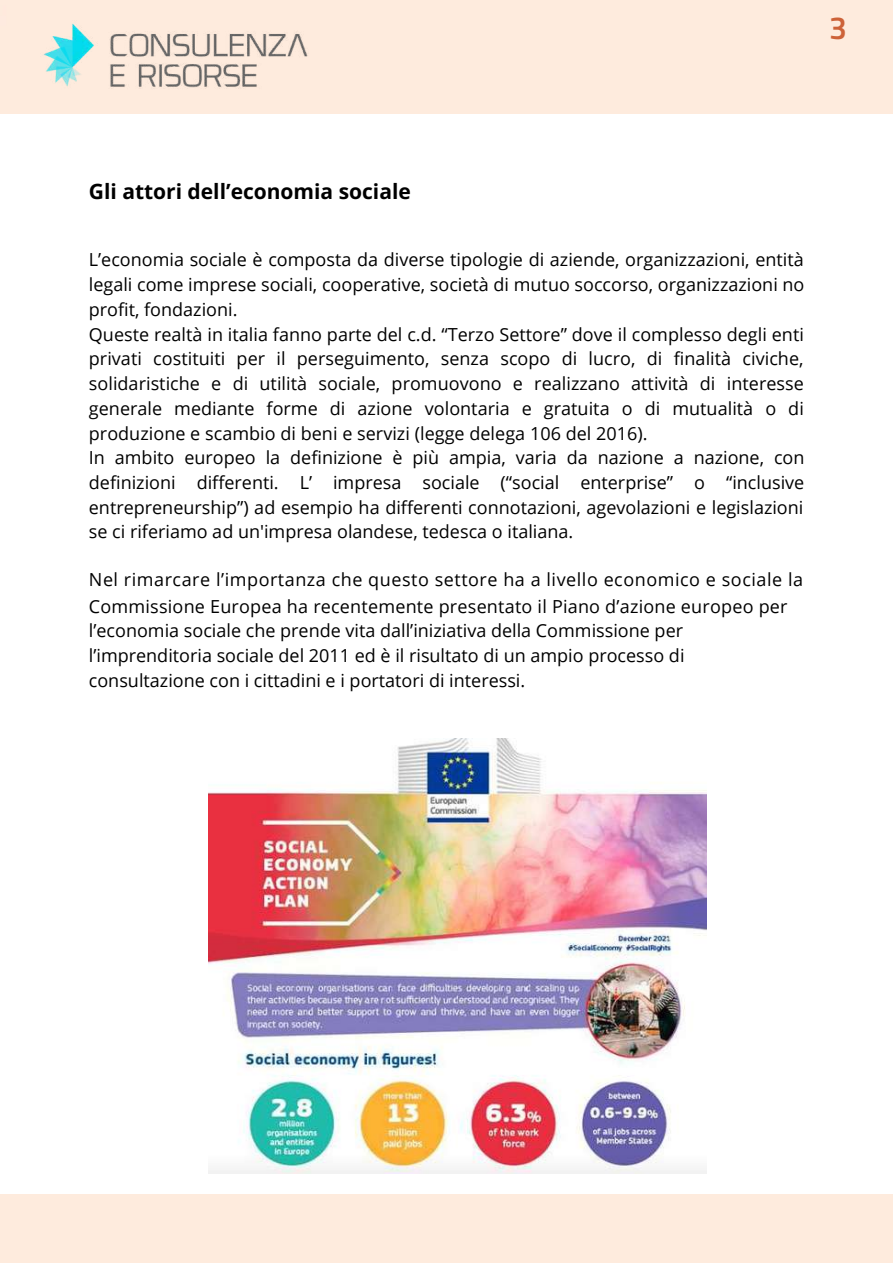
<style>
.page{position:relative;width:893px;height:1264px;background:#fff}
.page>*{position:absolute;margin:0;border:0;box-sizing:border-box;transform-origin:0 0}
.t1{font:600 31.95px "Titillium Web";color:#cd6238}
.t2{font:700 21px "Open Sans";color:#000}
.t3{font:18px/24.8px "Open Sans";color:#000}
</style>
<div class="page">
<img style="left:41px;top:21px;width:275px;height:73px">
<img style="left:209px;top:738px;width:497px;height:435px">
<h1 class="t1" style="left:829px;top:3px;width:19px">3</h1>
<p class="t2" style="left:89px;top:177px;width:323px">Gli attori dell’economia sociale</p>
<p class="t3" style="left:89px;top:247px;width:717px">L’economia sociale è composta da diverse tipologie di aziende, organizzazioni, entità legali come imprese sociali, cooperative, società di mutuo soccorso, organizzazioni no profit, fondazioni.<br>Queste realtà in italia fanno parte del c.d. “Terzo Settore” dove il complesso degli enti privati costituiti per il perseguimento, senza scopo di lucro, di finalità civiche, solidaristiche e di utilità sociale, promuovono e realizzano attività di interesse generale mediante forme di azione volontaria e gratuita o di mutualità o di produzione e scambio di beni e servizi (legge delega 106 del 2016).<br>In ambito europeo la definizione è più ampia, varia da nazione a nazione, con definizioni differenti. L’ impresa sociale (“social enterprise” o “inclusive entrepreneurship”) ad esempio ha differenti connotazioni, agevolazioni e legislazioni se ci riferiamo ad un'impresa olandese, tedesca o italiana.</p>
<p class="t3" style="left:89px;top:565px;width:715px;line-height:27px">Nel rimarcare l’importanza che questo settore ha a livello economico e sociale la<br>Commissione Europea ha recentemente presentato il Piano d’azione europeo per</p>
<p class="t3" style="left:89px;top:618px;width:597px;text-align:justify">l’economia sociale che prende vita dall’iniziativa della Commissione per l’imprenditoria sociale del 2011 ed è il risultato di un ampio processo di consultazione con i cittadini e i portatori di interessi.</p>
</div>
